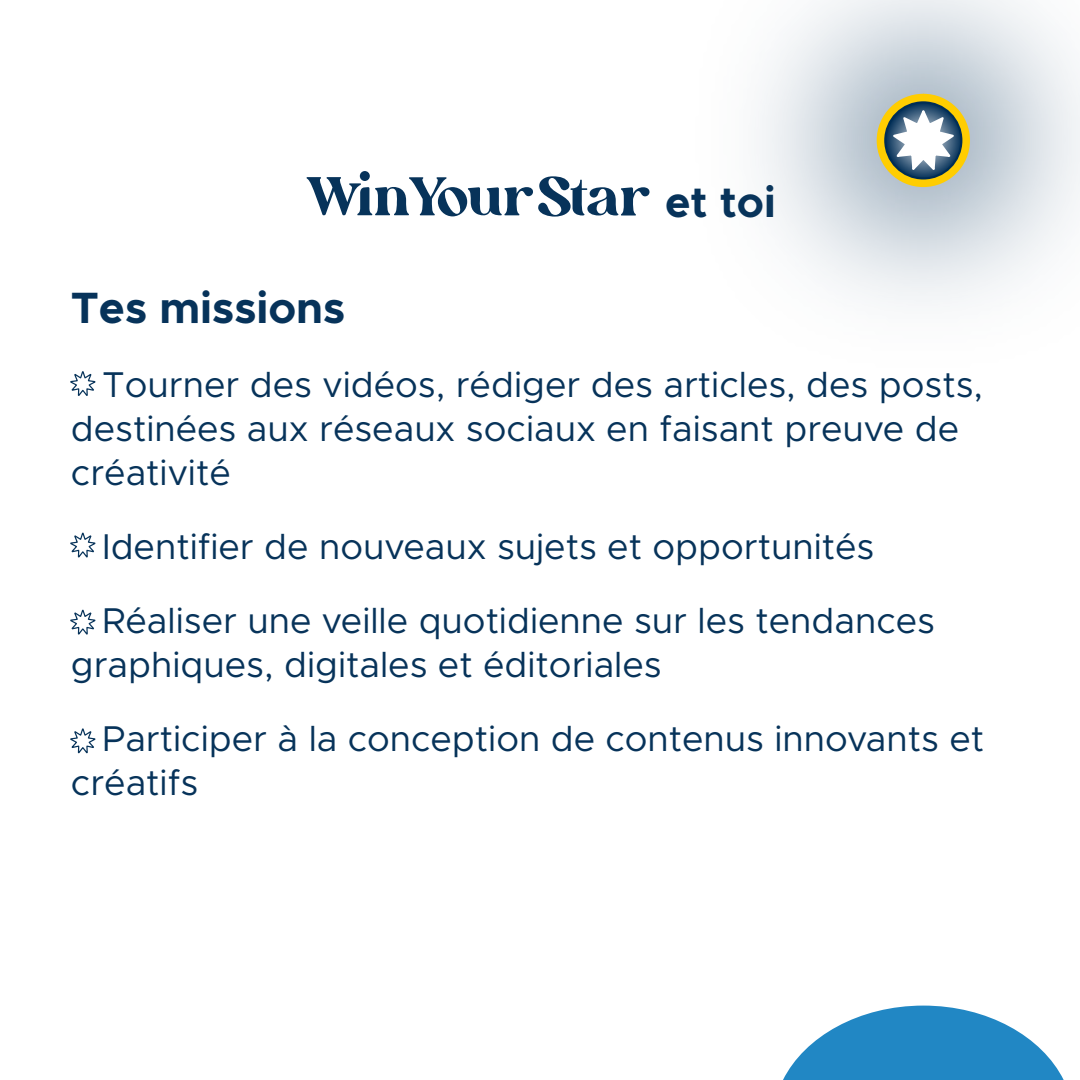
<style>
.page{position:relative;width:1080px;height:1080px;background:#fff}
.page>*{position:absolute;margin:0;border:0;box-sizing:border-box;transform-origin:0 0}
.t1{font:700 44px "Metropolis";color:#07335a}
.t2{font:700 43px "Metropolis";color:#07335a}
.t3{font:36px/44px "Metropolis";color:#07335a}
</style>
<div class="page">
<div style="left:360px;top:171px;width:10px;height:10px;background:#07335a;border-radius:50%"></div>
<svg style="left:306px;top:176px;width:344px;height:41px"></svg>
<svg style="left:70px;top:532px;width:26px;height:103px"></svg>
<svg style="left:70px;top:728px;width:26px;height:26px"></svg>
<svg style="left:70px;top:371px;width:26px;height:25px"></svg>
<svg style="left:783px;top:1006px;width:281px;height:74px"></svg>
<img style="left:759px;top:0;width:321px;height:304px">
<div style="left:877px;top:94px;width:93px;height:93px;background:#ffcd01;border:4px solid #ffcd01;border-radius:50%"></div>
<svg style="left:885px;top:102px;width:76px;height:76px"></svg>
<svg style="left:889px;top:108px;width:69px;height:66px"></svg>
<div style="left:884px;top:101px;width:78px;height:79px;border:2px solid #002d55;border-radius:50%"></div>
<p class="t1" style="left:71px;top:288px;width:276px">Tes missions</p>
<p class="t2" style="left:665px;top:183px;width:112px">et toi</p>
<p class="t3" style="left:71px;top:364px;width:914px;text-indent:31px">Tourner des vidéos, rédiger des articles, des posts, destinées aux réseaux sociaux en faisant preuve de créativité</p>
<p class="t3" style="left:102px;top:511px;width:834px;line-height:74px">Identifier de nouveaux sujets et opportunités<br>Réaliser une veille quotidienne sur les tendances</p>
<p class="t3" style="left:102px;top:629px;width:884px;line-height:74px;text-indent:-31px">graphiques, digitales et éditoriales<br>Participer à la conception de contenus innovants et</p>
<p class="t3" style="left:71px;top:762px;width:129px">créatifs</p>
</div>
